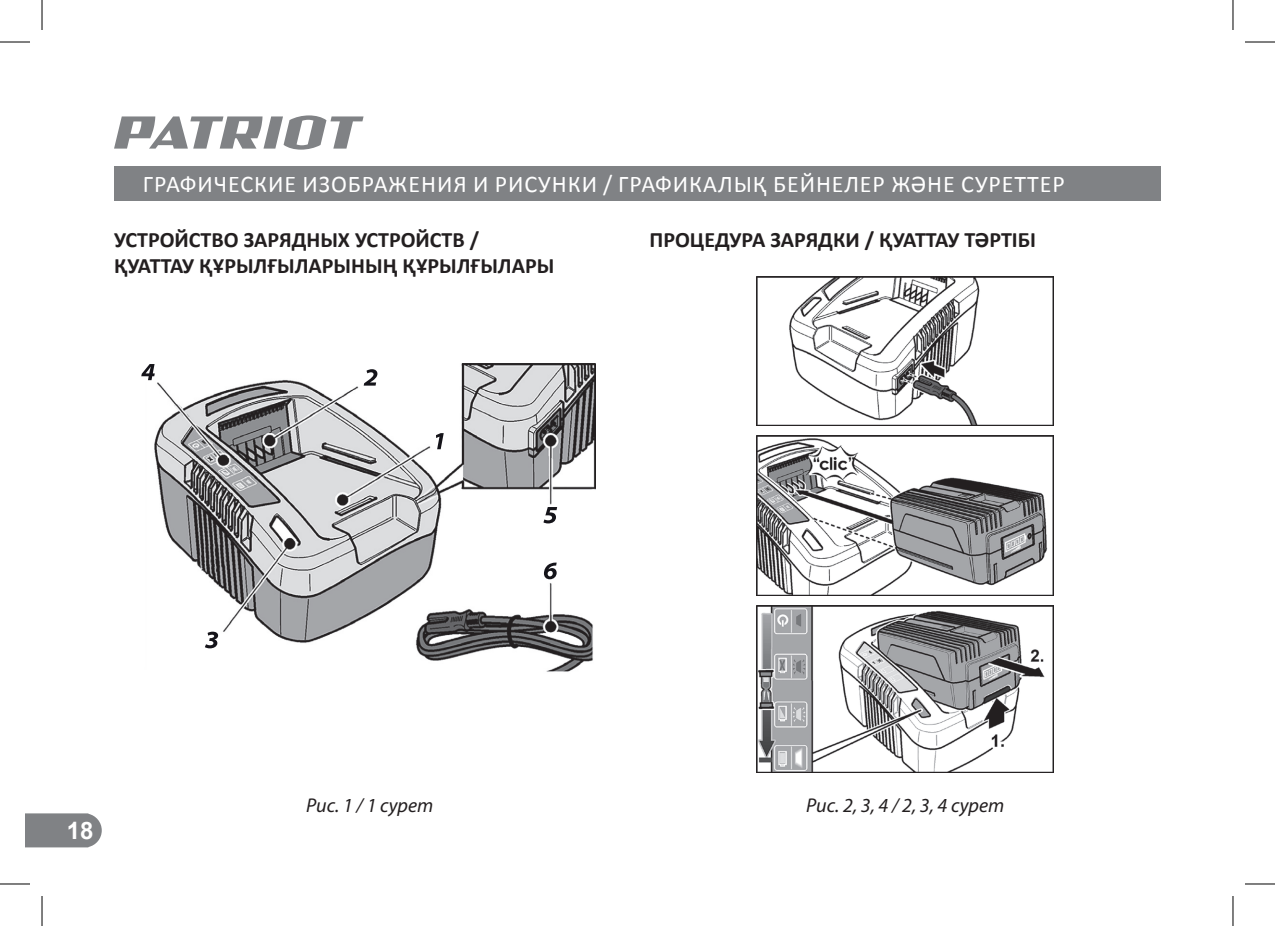
<style>
.page{position:relative;width:1275px;height:926px;background:#fff}
.page>*{position:absolute;margin:0;border:0;box-sizing:border-box;transform-origin:0 0}
.t1{font:24px "Calibri";letter-spacing:.04em;color:#fff}
.t2{font:700 24px "Arial";color:#fff}
.t3{font:700 22px/26.4px "Calibri";color:#231f20}
.t4{font:italic 20px "Myriad Pro";color:#231f20}
</style>
<div class="page">
<svg style="left:25px;top:813px;width:77px;height:34px"></svg>
<svg style="left:114px;top:115px;width:249px;height:35px"></svg>
<div style="left:114px;top:166px;width:1047px;height:34px;background:#808285"></div>
<img style="left:148px;top:364px;width:447px;height:308px">
<svg style="left:436px;top:433px;width:8px;height:16px"></svg>
<svg style="left:364px;top:369px;width:13px;height:17px"></svg>
<svg style="left:205px;top:632px;width:13px;height:16px"></svg>
<svg style="left:141px;top:364px;width:14px;height:16px"></svg>
<svg style="left:543px;top:507px;width:14px;height:16px"></svg>
<svg style="left:544px;top:563px;width:12px;height:16px"></svg>
<img style="left:756px;top:276px;width:298px;height:150px">
<img style="left:756px;top:435px;width:298px;height:161px">
<img style="left:756px;top:605px;width:298px;height:168px">
<hr style="left:0;top:42px;width:30px;height:1px;background:#000">
<hr style="left:1245px;top:42px;width:30px;height:1px;background:#000">
<hr style="left:0;top:884px;width:30px;height:1px;background:#000">
<hr style="left:1245px;top:884px;width:30px;height:1px;background:#000">
<hr style="left:42px;top:0;width:1px;height:30px;background:#000">
<hr style="left:42px;top:896px;width:1px;height:30px;background:#000">
<hr style="left:1232px;top:0;width:1px;height:30px;background:#000">
<hr style="left:1232px;top:896px;width:1px;height:30px;background:#000">
<p class="t1" style="left:143px;top:169px;width:923px">ГРАФИЧЕСКИЕ ИЗОБРАЖЕНИЯ И РИСУНКИ / ГРАФИКАЛЫҚ БЕЙНЕЛЕР ЖӘНЕ СУРЕТТЕР</p>
<p class="t3" style="left:114px;top:226px;width:442px">УСТРОЙСТВО ЗАРЯДНЫХ УСТРОЙСТВ /<br>ҚУАТТАУ ҚҰРЫЛҒЫЛАРЫНЫҢ ҚҰРЫЛҒЫЛАРЫ</p>
<p class="t3" style="left:649px;top:226px;width:388px">ПРОЦЕДУРА ЗАРЯДКИ / ҚУАТТАУ ТӘРТІБІ</p>
<p class="t2" style="left:67px;top:815px;width:28px">18</p>
<p class="t4" style="left:306px;top:793px;width:129px">Рис. 1 / 1 сурет</p>
<p class="t4" style="left:806px;top:793px;width:200px">Рис. 2, 3, 4 / 2, 3, 4 сурет</p>
</div>
